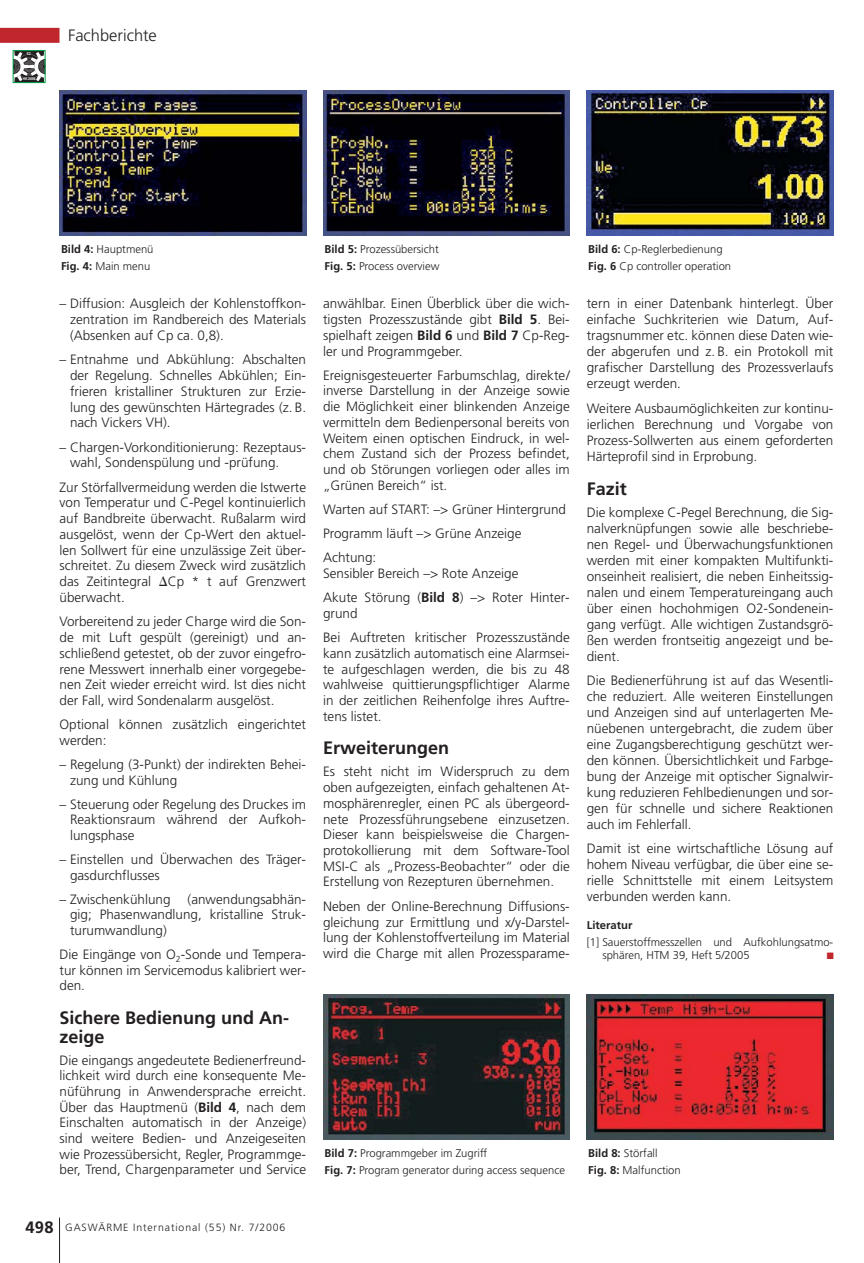
<style>
.page{position:relative;width:864px;height:1263px;background:#fff}
.page>*{position:absolute;margin:0;border:0;box-sizing:border-box;transform-origin:0 0}
.t1{font:700 18px/18.8px "Frutiger";color:#231f20}
.t2{font:300 16.5px "Frutiger";color:#231f20}
.t3{font:300 13.5px/15.8px "Frutiger";color:#231f20;text-align:justify}
.t4{font:300 11.25px/17px "Frutiger";color:#231f20}
.t5{font:700 11.25px "Frutiger";color:#231f20}
.t6{font:300 10.5px "Frutiger";letter-spacing:.085em;color:#231f20}
.t7{font:9px "AG Figures+Pi BQ";color:#c0272d}
.t8{font:700 3.9px "Arial";color:#fff;scale:.88 1}
.t9{font:700 3.9px "Arial";color:#fff;scale:.89 1}
.s1{font-weight:700}
.s2{font-family:"Mathematical Pi One";font-weight:400}
.s3{font-weight:700;font-size:16.5px}
</style>
<div class="page">
<hr style="left:59px;top:1217px;width:1px;height:46px;background:#231f20">
<div style="left:0;top:28px;width:60px;height:15px;background:#c0272d"></div>
<svg style="left:15px;top:52px;width:28px;height:29px"></svg>
<div style="left:13px;top:50px;width:32px;height:33px;border:1px solid #009f46"></div>
<img style="left:60px;top:91px;width:246px;height:144px">
<img style="left:323px;top:91px;width:247px;height:144px">
<img style="left:587px;top:91px;width:246px;height:144px">
<img style="left:323px;top:994px;width:247px;height:145px">
<img style="left:587px;top:994px;width:246px;height:145px">
<p class="t9" style="left:27px;top:52px;width:7px">62.</p>
<p class="t8" style="left:23px;top:76px;width:17px">HK 2006</p>
<p class="t2" style="left:68px;top:28px;width:90px">Fachberichte</p>
<p class="t4" style="left:61px;top:242px;width:94px"><span class="s1">Bild 4:</span> Hauptmenü<br><span class="s1">Fig. 4:</span> Main menu</p>
<p class="t4" style="left:325px;top:242px;width:116px"><span class="s1">Bild 5:</span> Prozessübersicht<br><span class="s1">Fig. 5:</span> Process overview</p>
<p class="t4" style="left:588px;top:242px;width:144px"><span class="s1">Bild 6:</span> Cp-Reglerbedienung<br><span class="s1">Fig. 6</span> Cp controller operation</p>
<p class="t3" style="left:70px;top:297px;width:238px;text-indent:-11px">– Diffusion: Ausgleich der Kohlenstoffkon&shy;zentration im Randbereich des Materials (Absenken auf Cp ca. 0,8).</p>
<p class="t3" style="left:70px;top:353px;width:238px;text-indent:-11px">– Entnahme und Abkühlung: Abschalten der Regelung. Schnelles Abkühlen; Ein&shy;frieren kristalliner Strukturen zur Erzie&shy;lung des gewünschten Härtegrades (z. B. nach Vickers VH).</p>
<p class="t3" style="left:70px;top:440px;width:238px;text-indent:-11px">– Chargen-Vorkonditionierung: Rezeptaus&shy;wahl, Sondenspülung und -prüfung.</p>
<p class="t3" style="left:60px;top:480px;width:248px">Zur Störfallvermeidung werden die Istwerte von Temperatur und C-Pegel kontinuierlich auf Bandbreite überwacht. Rußalarm wird ausgelöst, wenn der Cp-Wert den aktuel&shy;len Sollwert für eine unzulässige Zeit über&shy;schreitet. Zu diesem Zweck wird zusätzlich das Zeitintegral <span class="s2">-</span>Cp * t auf Grenzwert überwacht.</p>
<p class="t3" style="left:60px;top:615px;width:248px">Vorbereitend zu jeder Charge wird die Son&shy;de mit Luft gespült (gereinigt) und an&shy;schließend getestet, ob der zuvor eingefro&shy;rene Messwert innerhalb einer vorgegebe&shy;nen Zeit wieder erreicht wird. Ist dies nicht der Fall, wird Sondenalarm ausgelöst.</p>
<p class="t3" style="left:60px;top:718px;width:248px">Optional können zusätzlich eingerichtet werden:</p>
<p class="t3" style="left:70px;top:757px;width:238px;text-indent:-11px">– Regelung (3-Punkt) der indirekten Behei&shy;zung und Kühlung</p>
<p class="t3" style="left:70px;top:797px;width:238px;text-indent:-11px">– Steuerung oder Regelung des Druckes im Reaktionsraum während der Aufkoh&shy;lungsphase</p>
<p class="t3" style="left:70px;top:853px;width:238px;text-indent:-11px">– Einstellen und Überwachen des Träger&shy;gasdurchflusses</p>
<p class="t3" style="left:60px;top:892px;width:113px">– Zwischenkühlung</p>
<p class="t3" style="left:70px;top:892px;width:238px;text-indent:118px">(anwendungsabhän&shy;gig; Phasenwandlung, kristalline Struk&shy;turumwandlung)</p>
<p class="t3" style="left:60px;top:948px;width:248px">Die Eingänge von O<sub>2</sub>-Sonde und Tempera&shy;tur können im Servicemodus kalibriert wer&shy;den.</p>
<h1 class="t1" style="left:60px;top:1010px;width:231px">Sichere Bedienung und An&shy;zeige</h1>
<p class="t3" style="left:60px;top:1053px;width:248px">Die eingangs angedeutete Bedienerfreund&shy;lichkeit wird durch eine konsequente Me&shy;nüführung in Anwendersprache erreicht.<br>Über das Hauptmenü (<span class="s1">Bild 4</span>, nach dem Einschalten automatisch in der Anzeige) sind weitere Bedien- und Anzeigeseiten wie Prozessübersicht, Regler, Programmge&shy;ber, Trend, Chargenparameter und Service</p>
<p class="t3" style="left:323px;top:297px;width:248px">anwählbar. Einen Überblick über die wich&shy;tigsten Prozesszustände gibt <span class="s1">Bild 5</span>. Bei&shy;spielhaft zeigen <span class="s1">Bild 6</span> und <span class="s1">Bild 7</span> Cp-Reg&shy;ler und Programmgeber.</p>
<p class="t3" style="left:323px;top:368px;width:248px">Ereignisgesteuerter Farbumschlag, direkte/ inverse Darstellung in der Anzeige sowie die Möglichkeit einer blinkenden Anzeige vermitteln dem Bedienpersonal bereits von Weitem einen optischen Eindruck, in wel&shy;chem Zustand sich der Prozess befindet, und ob Störungen vorliegen oder alles im „Grünen Bereich“ ist.</p>
<p class="t3" style="left:323px;top:498px;width:245px;line-height:24.2px;text-align:left">Warten auf START: –&gt; Grüner Hintergrund<br>Programm läuft –&gt; Grüne Anzeige<br>Achtung:</p>
<p class="t3" style="left:323px;top:562px;width:248px;line-height:24.2px">Sensibler Bereich –&gt; Rote Anzeige<br>Akute Störung (<span class="s1">Bild 8</span>) –&gt; Roter Hinter-</p>
<p class="t3" style="left:323px;top:602px;width:248px;line-height:24.2px">grund<br>Bei Auftreten kritischer Prozesszustände</p>
<p class="t3" style="left:323px;top:646px;width:248px">kann zusätzlich automatisch eine Alarmsei&shy;te aufgeschlagen werden, die bis zu 48 wahlweise quittierungspflichtiger Alarme in der zeitlichen Reihenfolge ihres Auftre&shy;tens listet.</p>
<h1 class="t1" style="left:323px;top:740px;width:128px">Erweiterungen</h1>
<p class="t3" style="left:323px;top:765px;width:248px">Es steht nicht im Widerspruch zu dem oben aufgezeigten, einfach gehaltenen At&shy;mosphärenregler, einen PC als übergeord&shy;nete Prozessführungsebene einzusetzen.<br>Dieser kann beispielsweise die Chargen&shy;protokollierung mit dem Software-Tool MSI-C als „Prozess-Beobachter“ oder die Erstellung von Rezepturen übernehmen.</p>
<p class="t3" style="left:323px;top:899px;width:248px">Neben der Online-Berechnung Diffusions&shy;gleichung zur Ermittlung und x/y-Darstel&shy;lung der Kohlenstoffverteilung im Material wird die Charge mit allen Prozessparame-</p>
<p class="t3" style="left:587px;top:297px;width:248px">tern in einer Datenbank hinterlegt. Über einfache Suchkriterien wie Datum, Auf&shy;tragsnummer etc. können diese Daten wie&shy;der abgerufen und z. B. ein Protokoll mit grafischer Darstellung des Prozessverlaufs erzeugt werden.</p>
<p class="t3" style="left:587px;top:401px;width:248px">Weitere Ausbaumöglichkeiten zur kontinu&shy;ierlichen Berechnung und Vorgabe von Prozess-Sollwerten aus einem geforderten Härteprofil sind in Erprobung.</p>
<h1 class="t1" style="left:587px;top:480px;width:42px">Fazit</h1>
<p class="t3" style="left:587px;top:505px;width:248px">Die komplexe C-Pegel Berechnung, die Sig&shy;nalverknüpfungen sowie alle beschriebe&shy;nen Regel- und Überwachungsfunktionen werden mit einer kompakten Multifunkti&shy;onseinheit realisiert, die neben Einheitssig&shy;nalen und einem Temperatureingang auch über einen hochohmigen O2-Sondenein&shy;gang verfügt. Alle wichtigen Zustandsgrö&shy;ßen werden frontseitig angezeigt und be&shy;dient.</p>
<p class="t3" style="left:587px;top:673px;width:248px">Die Bedienerführung ist auf das Wesentli&shy;che reduziert. Alle weiteren Einstellungen und Anzeigen sind auf unterlagerten Me&shy;nüebenen untergebracht, die zudem über eine Zugangsberechtigung geschützt wer&shy;den können. Übersichtlichkeit und Farbge&shy;bung der Anzeige mit optischer Signalwir&shy;kung reduzieren Fehlbedienungen und sor&shy;gen für schnelle und sichere Reaktionen auch im Fehlerfall.</p>
<p class="t3" style="left:587px;top:841px;width:248px">Damit ist eine wirtschaftliche Lösung auf hohem Niveau verfügbar, die über eine se&shy;rielle Schnittstelle mit einem Leitsystem verbunden werden kann.</p>
<p class="t5" style="left:587px;top:920px;width:47px">Literatur</p>
<p class="t4" style="left:602px;top:936px;width:233px;line-height:12.9px;text-indent:-16px">[1] Sauerstoffmesszellen und Aufkohlungsatmo&shy;sphären, HTM 39, Heft 5/2005</p>
<p class="t7" style="left:827px;top:951px;width:8px">y</p>
<p class="t4" style="left:325px;top:1145px;width:242px"><span class="s1">Bild 7:</span> Programmgeber im Zugriff<br><span class="s1">Fig. 7:</span> Program generator during access sequence</p>
<p class="t4" style="left:588px;top:1145px;width:94px"><span class="s1">Bild 8:</span> Störfall<br><span class="s1">Fig. 8:</span> Malfunction</p>
<p class="t6" style="left:25px;top:1223px;width:261px"><span class="s3">498</span> GASWÄRME International (55) Nr. 7/2006</p>
</div>
